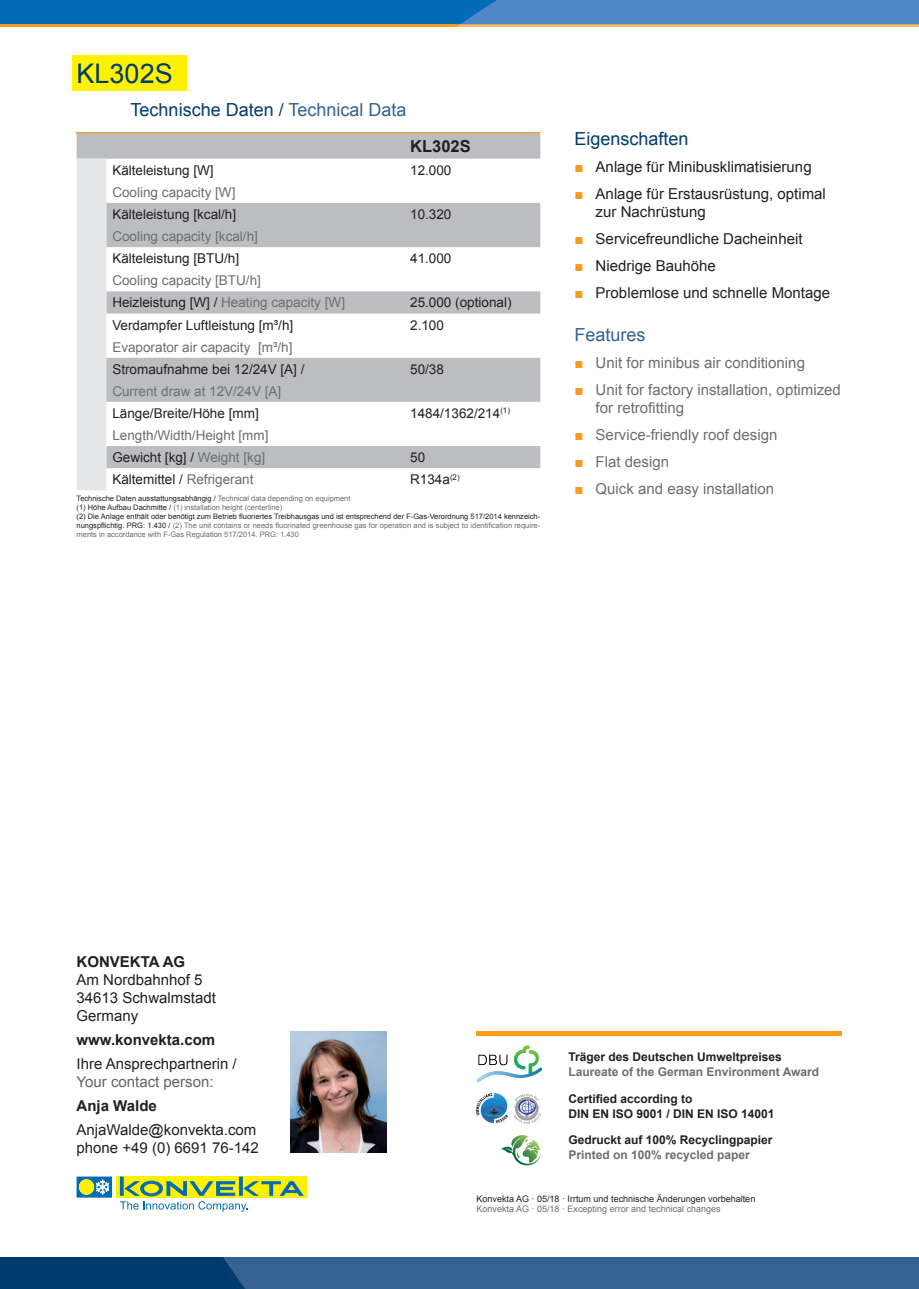
<style>
.page{position:relative;width:919px;height:1289px;background:#fff}
.page>*{position:absolute;margin:0;border:0;box-sizing:border-box;transform-origin:0 0}
.t1{font:27px "Arial";color:#003b6e}
.t2{font:18px "Arial";color:#003b6e}
.t3{font:18px "Arial";color:#346291}
.t4{font:700 16.5px "Arial";color:#231f20}
.t5{font:15px/18px "Arial";color:#231f20}
.t6{font:15px/18px "Arial";color:#6c6d70}
.t7{font:700 15px "Arial";color:#231f20}
.t8{font:15px "Arial";color:#636366}
.t9{font:13.5px "Arial";color:#231f20}
.t10{font:13.5px/22px "Arial";color:#6c6d70}
.t11{font:700 12px/14.4px "Arial";color:#231f20}
.t12{font:700 12px "Arial";color:#6c6d70}
.t13{font:9px "Arial";color:#231f20}
.t14{font:9px "Arial";color:#6c6d70}
.t15{font:7.5px/9px "Arial";color:#6c6d70}
.s1{color:#346291}
.s2{color:#231f20}
.s3{color:#6c6d70}
.s4{color:#f89c1c}
</style>
<div class="page">
<div style="left:0;top:0;width:918px;height:24px;background:#006bb6"></div>
<hr style="left:0;top:24px;width:918px;height:3px;background:#f89c1c">
<div style="left:0;top:1256px;width:918px;height:32px;background:#003b6e"></div>
<svg style="left:457px;top:0;width:461px;height:27px;background:#5c8bbb"></svg>
<div style="left:223px;top:1256px;width:695px;height:32px;background:#356291"></div>
<div style="left:72px;top:55px;width:115px;height:36px;background:#fff101"></div>
<hr style="left:77px;top:132px;width:463px;height:1px;background:#f89c1c">
<svg style="left:77px;top:133px;width:463px;height:26px;background:#bdbdbf"></svg>
<svg style="left:77px;top:159px;width:463px;height:331px"></svg>
<hr style="left:476px;top:1031px;width:366px;height:4px;background:#f89c1c">
<img style="left:514px;top:1045px;width:13px;height:22px">
<img style="left:476px;top:1093px;width:31px;height:29px">
<img style="left:513px;top:1093px;width:28px;height:31px">
<svg style="left:501px;top:1135px;width:40px;height:30px"></svg>
<img style="left:290px;top:1031px;width:96px;height:121px">
<svg style="left:116px;top:1176px;width:190px;height:21px"></svg>
<svg style="left:120px;top:1176px;width:184px;height:35px"></svg>
<svg style="left:77px;top:1176px;width:35px;height:21px"></svg>
<h1 class="t1" style="left:77px;top:56px;width:98px">KL302S</h1>
<h2 class="t2" style="left:131px;top:98px;width:277px">Technische Daten / <span class="s1">Technical Data</span></h2>
<h3 class="t4" style="left:410px;top:135px;width:62px">KL302S</h3>
<h3 class="t9" style="left:112px;top:161px;width:103px">Kälteleistung [W]</h3>
<h3 class="t9" style="left:410px;top:161px;width:43px">12.000</h3>
<h3 class="t10" style="left:112px;top:181px;width:125px">Cooling capacity [W]</h3>
<h3 class="t9" style="left:112px;top:205px;width:125px">Kälteleistung [kcal/h]</h3>
<h3 class="t9" style="left:410px;top:205px;width:43px">10.320</h3>
<h3 class="t10" style="left:112px;top:225px;width:147px">Cooling capacity [kcal/h]</h3>
<h3 class="t9" style="left:112px;top:249px;width:128px">Kälteleistung [BTU/h]</h3>
<h3 class="t9" style="left:410px;top:249px;width:43px">41.000</h3>
<h3 class="t10" style="left:112px;top:270px;width:234px">Cooling capacity [BTU/h]<br><span class="s2">Heizleistung [W] /</span> Heating capacity [W]</h3>
<h3 class="t9" style="left:410px;top:294px;width:103px">25.000 (optional)</h3>
<h3 class="t9" style="left:112px;top:316px;width:182px">Verdampfer Luftleistung [m³/h]</h3>
<h3 class="t9" style="left:410px;top:316px;width:35px">2.100</h3>
<h3 class="t10" style="left:112px;top:336px;width:182px">Evaporator air capacity [m³/h]</h3>
<h3 class="t9" style="left:112px;top:360px;width:194px">Stromaufnahme bei 12/24V [A] /</h3>
<h3 class="t9" style="left:410px;top:360px;width:35px">50/38</h3>
<h3 class="t10" style="left:112px;top:380px;width:170px">Current draw at 12V/24V [A]</h3>
<h3 class="t9" style="left:112px;top:404px;width:148px">Länge/Breite/Höhe [mm]</h3>
<h3 class="t9" style="left:410px;top:404px;width:101px">1484/1362/214<sup>(1)</sup></h3>
<h3 class="t10" style="left:112px;top:424px;width:158px">Length/Width/Height [mm]<br><span class="s2">Gewicht [kg] /</span> Weight [kg]</h3>
<h3 class="t9" style="left:410px;top:448px;width:17px">50</h3>
<h3 class="t9" style="left:112px;top:470px;width:143px">Kältemittel / <span class="s3">Refrigerant</span></h3>
<h3 class="t9" style="left:410px;top:470px;width:51px">R134a<sup>(2)</sup></h3>
<p class="t15" style="left:77px;top:494px;width:465px"><span class="s2">Technische Daten ausstattungsabhängig /</span> Technical data depending on equipment<br><span class="s2">(1) Höhe Aufbau Dachmitte /</span> (1) installation height (centerline)<br><span class="s2">(2) Die Anlage enthält oder benötigt zum Betrieb fluoriertes Treibhausgas und ist entsprechend der F-Gas-Verordnung 517/2014 kennzeich&shy;nungspflichtig. PRG: 1.430 /</span> (2) The unit contains or needs fluorinated greenhouse gas for operation and is subject to identification require&shy;ments in accordance with F-Gas Regulation 517/2014. PRG: 1.430</p>
<h2 class="t2" style="left:574px;top:127px;width:116px">Eigenschaften</h2>
<h3 class="t5" style="left:574px;top:158px;width:239px"><span class="s4">■</span> Anlage für Minibusklimatisierung</h3>
<h3 class="t5" style="left:595px;top:185px;width:232px;text-indent:-21px"><span class="s4">■</span> Anlage für Erstausrüstung, optimal zur Nachrüstung</h3>
<h3 class="t5" style="left:574px;top:230px;width:230px"><span class="s4">■</span> Servicefreundliche Dacheinheit</h3>
<h3 class="t5" style="left:574px;top:257px;width:143px"><span class="s4">■</span> Niedrige Bauhöhe</h3>
<h3 class="t5" style="left:574px;top:284px;width:257px"><span class="s4">■</span> Problemlose und schnelle Montage</h3>
<h2 class="t3" style="left:574px;top:323px;width:73px">Features</h2>
<h3 class="t6" style="left:574px;top:354px;width:232px"><span class="s4">■</span> Unit for minibus air conditioning</h3>
<h3 class="t6" style="left:595px;top:381px;width:247px;text-indent:-21px"><span class="s4">■</span> Unit for factory installation, optimized for retrofitting</h3>
<h3 class="t6" style="left:574px;top:426px;width:204px"><span class="s4">■</span> Service-friendly roof design</h3>
<h3 class="t6" style="left:574px;top:453px;width:96px"><span class="s4">■</span> Flat design</h3>
<h3 class="t6" style="left:574px;top:480px;width:201px"><span class="s4">■</span> Quick and easy installation</h3>
<h3 class="t7" style="left:77px;top:951px;width:110px">KONVEKTA AG</h3>
<h3 class="t5" style="left:77px;top:970px;width:141px">Am Nordbahnhof 5<br>34613 Schwalmstadt<br>Germany</h3>
<h3 class="t7" style="left:77px;top:1029px;width:140px">www.konvekta.com</h3>
<h3 class="t5" style="left:77px;top:1054px;width:162px">Ihre Ansprechpartnerin /</h3>
<h3 class="t8" style="left:77px;top:1071px;width:139px">Your contact person:</h3>
<h3 class="t7" style="left:77px;top:1095px;width:82px">Anja Walde</h3>
<h3 class="t5" style="left:77px;top:1120px;width:184px">AnjaWalde@konvekta.com phone +49 (0) 6691 76-142</h3>
<h3 class="t11" style="left:568px;top:1050px;width:215px">Träger des Deutschen Umweltpreises</h3>
<h3 class="t12" style="left:568px;top:1063px;width:252px">Laureate of the German Environment Award</h3>
<h3 class="t11" style="left:568px;top:1092px;width:208px">Certified according to<br>DIN EN ISO 9001 / DIN EN ISO 14001</h3>
<h3 class="t11" style="left:568px;top:1133px;width:206px">Gedruckt auf 100% Recyclingpapier</h3>
<h3 class="t12" style="left:568px;top:1146px;width:183px">Printed on 100% recycled paper</h3>
<p class="t13" style="left:476px;top:1192px;width:280px">Konvekta AG · 05/18 · Irrtum und technische Änderungen vorbehalten</p>
<p class="t14" style="left:476px;top:1203px;width:246px">Konvekta AG · 05/18 · Excepting error and technical changes</p>
</div>
